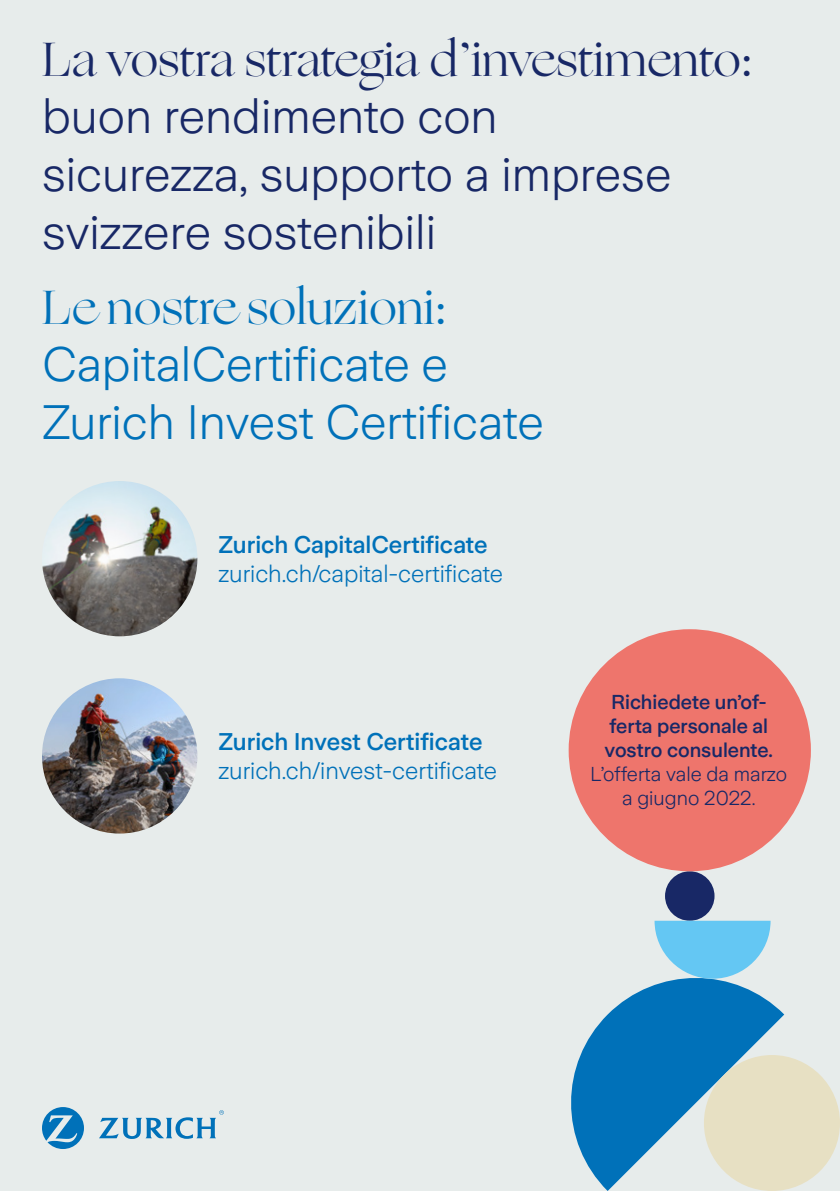
<style>
.page{position:relative;width:840px;height:1191px;background:#fff}
.page>*{position:absolute;margin:0;border:0;box-sizing:border-box;transform-origin:0 0}
.t1{font:300 48px/57.6px "Zurich Sans";color:#182866}
.t2{font:300 48px/57.6px "Zurich Sans";color:#0071b9}
.t3{font:48px "Ogg";color:#182866}
.t4{font:48px "Ogg";color:#0071b9}
.t5{font:300 24px "Zurich Sans";color:#0071b9}
.t6{font:500 24px "Zurich Sans";color:#0071b9}
.t7{font:500 20px/24px "Zurich Sans";color:#182866;text-align:center}
.t8{font:300 20px/24px "Zurich Sans";color:#182866;text-align:center}
</style>
<div class="page">
<div style="left:0;top:0;width:839px;height:1191px;background:#e7eceb"></div>
<svg style="left:42px;top:1107px;width:42px;height:42px"></svg>
<svg style="left:99px;top:1110px;width:125px;height:29px"></svg>
<div style="left:664px;top:871px;width:50px;height:49px;background:#182866;border-radius:50%"></div>
<svg style="left:571px;top:978px;width:212px;height:213px;fill:#0071b9"></svg>
<svg style="left:654px;top:920px;width:116px;height:58px"></svg>
<div style="left:703px;top:1055px;width:136px;height:136px;background:#e7e0c3;border-radius:50%"></div>
<img style="left:42px;top:481px;width:155px;height:155px;border-radius:78px">
<img style="left:42px;top:678px;width:155px;height:155px;border-radius:78px">
<div style="left:568px;top:629px;width:242px;height:242px;background:#ee756c;border-radius:50%"></div>
<p class="t3" style="left:42px;top:28px;width:712px">La vostra strategia d’investimento:</p>
<p class="t1" style="left:42px;top:89px;width:630px">buon rendimento con sicurezza, supporto a imprese svizzere sostenibili</p>
<p class="t4" style="left:42px;top:276px;width:406px">Le nostre soluzioni:</p>
<p class="t2" style="left:42px;top:337px;width:503px">CapitalCertificate e<br>Zurich Invest Certificate</p>
<p class="t6" style="left:218px;top:531px;width:270px">Zurich CapitalCertificate</p>
<p class="t5" style="left:218px;top:560px;width:286px">zurich.ch/capital-certificate</p>
<p class="t6" style="left:218px;top:728px;width:265px">Zurich Invest Certificate</p>
<p class="t5" style="left:218px;top:757px;width:280px">zurich.ch/invest-certificate</p>
<p class="t7" style="left:604px;top:691px;width:170px">Richiedete un’of&shy;ferta personale al vostro consulente.</p>
<p class="t8" style="left:590px;top:762px;width:198px">L’offerta vale da marzo a giugno 2022.</p>
</div>
